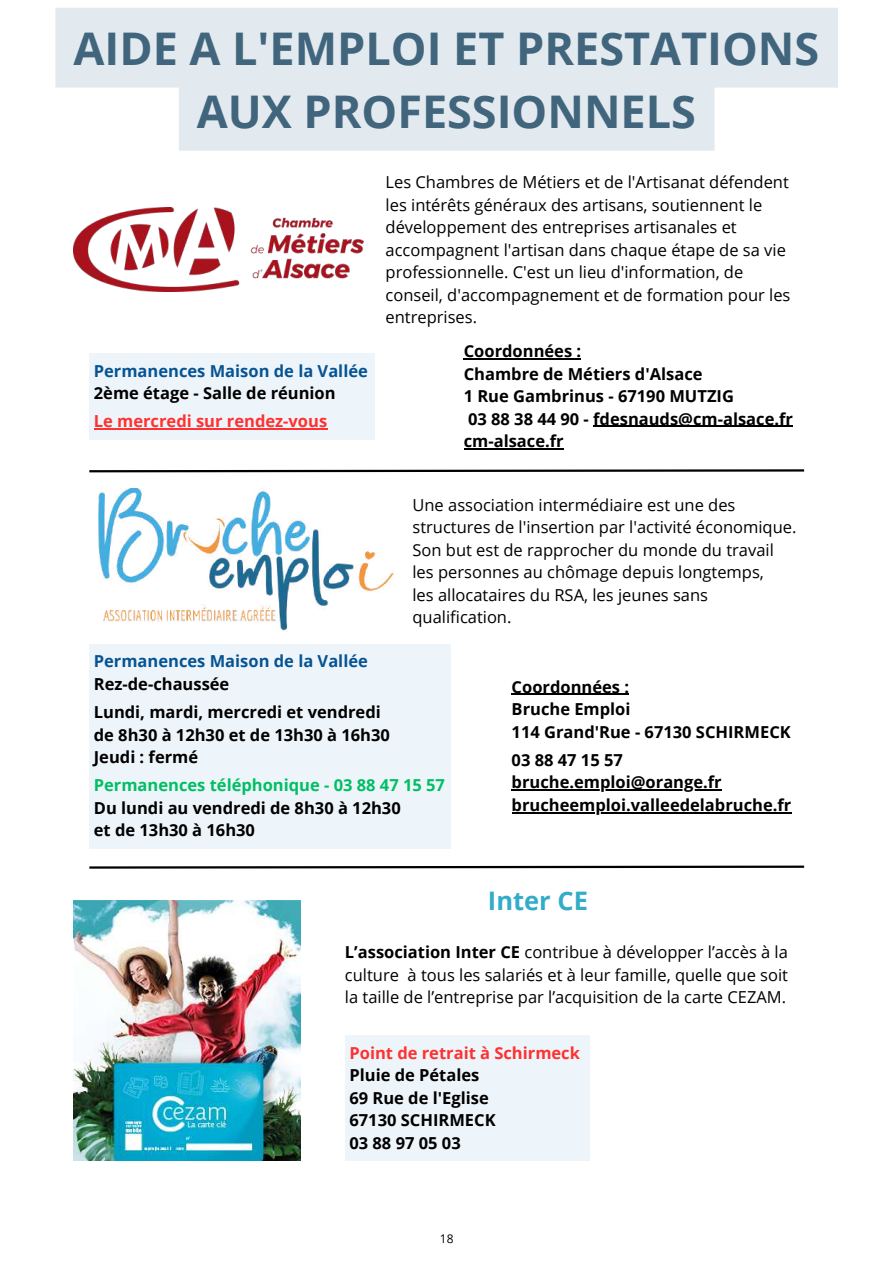
<style>
.page{position:relative;width:893px;height:1264px;background:#fff}
.page>*{position:absolute;margin:0;border:0;box-sizing:border-box;transform-origin:0 0}
.t1{font:700 45px/63px "Open Sans";color:#40657d;text-align:center}
.t2{font:700 25.5px "Open Sans";color:#32acc9}
.t3{font:16.5px/22.5px "Open Sans";color:#000}
.t4{font:700 16.5px/22.5px "Open Sans";color:#000}
.t5{font:700 16.5px "Open Sans";color:#065493}
.t6{font:700 16.5px "Open Sans";color:#ff3131}
.t7{font:700 16.5px "Open Sans";color:#00bf63}
.t8{font:12px "Open Sans";color:#000}
.s1{font-weight:700}
</style>
<div class="page">
<img style="left:73px;top:207px;width:291px;height:85px">
<hr style="left:463px;top:358px;width:118px;height:1px;background:#000">
<hr style="left:593px;top:425px;width:200px;height:2px;background:#000">
<hr style="left:463px;top:448px;width:100px;height:1px;background:#000">
<hr style="left:511px;top:694px;width:118px;height:1px;background:#000">
<hr style="left:511px;top:789px;width:210px;height:1px;background:#000">
<hr style="left:511px;top:812px;width:280px;height:1px;background:#000">
<img style="left:73px;top:900px;width:228px;height:260px">
<div style="left:89px;top:353px;width:285px;height:86px;background:#eef5fa"></div>
<hr style="left:94px;top:428px;width:233px;height:1px;background:#ff3131">
<div style="left:89px;top:644px;width:362px;height:204px;background:#eef5fa"></div>
<div style="left:345px;top:1034px;width:244px;height:126px;background:#eef5fa"></div>
<svg style="left:89px;top:469px;width:716px;height:4px"></svg>
<svg style="left:89px;top:865px;width:716px;height:4px"></svg>
<img style="left:98px;top:489px;width:295px;height:143px">
<svg style="left:55px;top:8px;width:783px;height:143px;background:#e7edf1"></svg>
<h1 class="t1" style="left:73px;top:16px;width:747px">AIDE A L'EMPLOI ET PRESTATIONS<br>AUX PROFESSIONNELS</h1>
<p class="t5" style="left:94px;top:359px;width:275px">Permanences Maison de la Vallée</p>
<p class="t4" style="left:94px;top:381px;width:243px">2ème étage - Salle de réunion</p>
<p class="t6" style="left:94px;top:410px;width:235px">Le mercredi sur rendez-vous</p>
<p class="t3" style="left:385px;top:171px;width:406px">Les Chambres de Métiers et de l'Artisanat défendent les intérêts généraux des artisans, soutiennent le développement des entreprises artisanales et accompagnent l'artisan dans chaque étape de sa vie professionnelle. C'est un lieu d'information, de conseil, d'accompagnement et de formation pour les entreprises.</p>
<p class="t4" style="left:463px;top:339px;width:331px">Coordonnées :<br>Chambre de Métiers d'Alsace<br>1 Rue Gambrinus - 67190 MUTZIG<br>03 88 38 44 90 - fdesnauds@cm-alsace.fr cm-alsace.fr</p>
<p class="t3" style="left:412px;top:493px;width:385px">Une association intermédiaire est une des structures de l'insertion par l'activité économique.<br>Son but est de rapprocher du monde du travail les personnes au chômage depuis longtemps,<br>les allocataires du RSA, les jeunes sans qualification.</p>
<p class="t5" style="left:94px;top:650px;width:275px">Permanences Maison de la Vallée</p>
<p class="t4" style="left:94px;top:669px;width:288px;line-height:28.2px">Rez-de-chaussée<br>Lundi, mardi, mercredi et vendredi</p>
<p class="t4" style="left:94px;top:723px;width:297px">de 8h30 à 12h30 et de 13h30 à 16h30<br>Jeudi : fermé</p>
<p class="t7" style="left:94px;top:773px;width:352px">Permanences téléphonique - 03 88 47 15 57</p>
<p class="t4" style="left:94px;top:796px;width:308px">Du lundi au vendredi de 8h30 à 12h30 et de 13h30 à 16h30</p>
<p class="t4" style="left:511px;top:675px;width:281px">Coordonnées :<br>Bruche Emploi<br>114 Grand'Rue - 67130 SCHIRMECK</p>
<p class="t4" style="left:511px;top:748px;width:281px">03 88 47 15 57 bruche.emploi@orange.fr brucheemploi.valleedelabruche.fr</p>
<h2 class="t2" style="left:488px;top:882px;width:102px">Inter CE</h2>
<p class="t3" style="left:345px;top:940px;width:444px;text-align:justify"><span class="s1">L’association Inter CE</span> contribue à développer l’accès à la culture à tous les salariés et à leur famille, quelle que soit la taille de l’entreprise par l’acquisition de la carte CEZAM.</p>
<p class="t6" style="left:349px;top:1040px;width:232px">Point de retrait à Schirmeck</p>
<p class="t4" style="left:349px;top:1063px;width:148px">Pluie de Pétales<br>69 Rue de l'Eglise<br>67130 SCHIRMECK<br>03 88 97 05 03</p>
<p class="t8" style="left:440px;top:1230px;width:15px">18</p>
</div>
